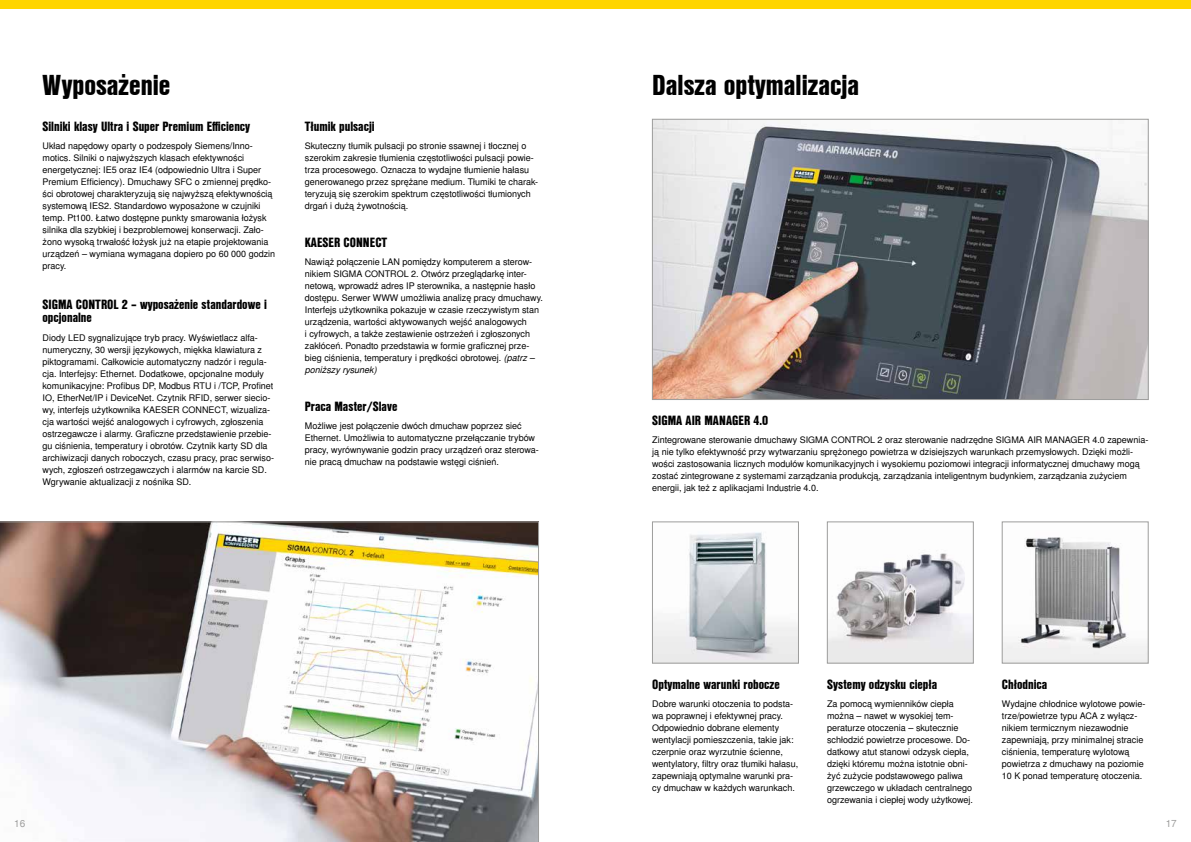
<style>
.page{position:relative;width:1191px;height:842px;background:#fff}
.page>*{position:absolute;margin:0;border:0;box-sizing:border-box;transform-origin:0 0}
.t1{font:28px "Nimbus San L Bla Con";color:#000}
.t2{font:13px/13px "Nimbus San L Bla Con";color:#000}
.t3{font:10px "Nimbus San L";color:#9d9d9c}
.t4{font:9px/12px "Nimbus San L";color:#000}
.s1{font-style:italic}
</style>
<div class="page">
<div style="left:0;top:0;width:1191px;height:9px;background:#ffd500"></div>
<svg style="left:0;top:522px;width:539px;height:320px"></svg>
<img style="left:654px;top:121px;width:492px;height:277px">
<div style="left:652px;top:119px;width:496px;height:281px;border:1px solid #9d9d9c"></div>
<img style="left:654px;top:532px;width:142px;height:129px">
<div style="left:652px;top:522px;width:146px;height:141px;border:1px solid #9d9d9c"></div>
<img style="left:829px;top:553px;width:142px;height:108px">
<div style="left:827px;top:522px;width:146px;height:141px;border:1px solid #9d9d9c"></div>
<img style="left:1004px;top:537px;width:142px;height:124px">
<div style="left:1002px;top:522px;width:146px;height:141px;border:1px solid #9d9d9c"></div>
<h1 class="t1" style="left:43px;top:64px;width:129px">Wyposażenie</h1>
<h2 class="t2" style="left:43px;top:119px;width:209px">Silniki klasy Ultra i Super Premium Efficiency</h2>
<p class="t4" style="left:43px;top:140px;width:234px">Układ napędowy oparty o podzespoły Siemens/Inno&shy;motics. Silniki o najwyższych klasach efektywności energetycznej: IE5 oraz IE4 (odpowiednio Ultra i Super Premium Efficiency). Dmuchawy SFC o zmiennej prędko&shy;ści obrotowej charakteryzują się najwyższą efektywnością systemową IES2. Standardowo wyposażone w czujniki temp. Pt100. Łatwo dostępne punkty smarowania łożysk silnika dla szybkiej i bezproblemowej konserwacji. Zało&shy;żono wysoką trwałość łożysk już na etapie projektowania urządzeń – wymiana wymagana dopiero po 60 000 godzin pracy.</p>
<h2 class="t2" style="left:43px;top:297px;width:226px">SIGMA CONTROL 2 – wyposażenie standardowe i opcjonalne</h2>
<p class="t4" style="left:43px;top:332px;width:233px">Diody LED sygnalizujące tryb pracy. Wyświetlacz alfa&shy;numeryczny, 30 wersji językowych, miękka klawiatura z piktogramami. Całkowicie automatyczny nadzór i regula&shy;cja. Interfejsy: Ethernet. Dodatkowe, opcjonalne moduły komunikacyjne: Profibus DP, Modbus RTU i /TCP, Profinet IO, EtherNet/IP i DeviceNet. Czytnik RFID, serwer siecio&shy;wy, interfejs użytkownika KAESER CONNECT, wizualiza&shy;cja wartości wejść analogowych i cyfrowych, zgłoszenia ostrzegawcze i alarmy. Graficzne przedstawienie przebie&shy;gu ciśnienia, temperatury i obrotów. Czytnik karty SD dla archiwizacji danych roboczych, czasu pracy, prac serwiso&shy;wych, zgłoszeń ostrzegawczych i alarmów na karcie SD.<br>Wgrywanie aktualizacji z nośnika SD.</p>
<h2 class="t2" style="left:305px;top:119px;width:71px">Tłumik pulsacji</h2>
<p class="t4" style="left:305px;top:140px;width:235px">Skuteczny tłumik pulsacji po stronie ssawnej i tłocznej o szerokim zakresie tłumienia częstotliwości pulsacji powie&shy;trza procesowego. Oznacza to wydajne tłumienie hałasu generowanego przez sprężane medium. Tłumiki te charak&shy;teryzują się szerokim spektrum częstotliwości tłumionych drgań i dużą żywotnością.</p>
<h2 class="t2" style="left:305px;top:235px;width:84px">KAESER CONNECT</h2>
<p class="t4" style="left:305px;top:256px;width:240px">Nawiąż połączenie LAN pomiędzy komputerem a sterow&shy;nikiem SIGMA CONTROL 2. Otwórz przeglądarkę inter&shy;netową, wprowadź adres IP sterownika, a następnie hasło dostępu. Serwer WWW umożliwia analizę pracy dmuchawy.<br>Interfejs użytkownika pokazuje w czasie rzeczywistym stan urządzenia, wartości aktywowanych wejść analogowych<br>i cyfrowych, a także zestawienie ostrzeżeń i zgłoszonych zakłóceń. Ponadto przedstawia w formie graficznej prze&shy;bieg ciśnienia, temperatury i prędkości obrotowej. <span class="s1">(patrz – poniższy rysunek)</span></p>
<h2 class="t2" style="left:305px;top:399px;width:94px">Praca Master/Slave</h2>
<p class="t4" style="left:305px;top:420px;width:235px">Możliwe jest połączenie dwóch dmuchaw poprzez sieć Ethernet. Umożliwia to automatyczne przełączanie trybów pracy, wyrównywanie godzin pracy urządzeń oraz sterowa&shy;nie pracą dmuchaw na podstawie wstęgi ciśnień.</p>
<h1 class="t1" style="left:652px;top:64px;width:208px">Dalsza optymalizacja</h1>
<h2 class="t2" style="left:652px;top:413px;width:118px">SIGMA AIR MANAGER 4.0</h2>
<p class="t4" style="left:652px;top:434px;width:498px">Zintegrowane sterowanie dmuchawy SIGMA CONTROL 2 oraz sterowanie nadrzędne SIGMA AIR MANAGER 4.0 zapewnia&shy;ją nie tylko efektywność przy wytwarzaniu sprężonego powietrza w dzisiejszych warunkach przemysłowych. Dzięki możli&shy;wości zastosowania licznych modułów komunikacyjnych i wysokiemu poziomowi integracji informatycznej dmuchawy mogą zostać zintegrowane z systemami zarządzania produkcją, zarządzania inteligentnym budynkiem, zarządzania zużyciem energii, jak też z aplikacjami Industrie 4.0.</p>
<h2 class="t2" style="left:652px;top:677px;width:129px">Optymalne warunki robocze</h2>
<p class="t4" style="left:652px;top:698px;width:148px">Dobre warunki otoczenia to podsta&shy;wa poprawnej i efektywnej pracy.<br>Odpowiednio dobrane elementy wentylacji pomieszczenia, takie jak: czerpnie oraz wyrzutnie ścienne, wentylatory, filtry oraz tłumiki hałasu, zapewniają optymalne warunki pra&shy;cy dmuchaw w każdych warunkach.</p>
<h2 class="t2" style="left:827px;top:677px;width:112px">Systemy odzysku ciepła</h2>
<p class="t4" style="left:827px;top:698px;width:147px">Za pomocą wymienników ciepła można – nawet w wysokiej tem&shy;peraturze otoczenia – skutecznie schłodzić powietrze procesowe. Do&shy;datkowy atut stanowi odzysk ciepła, dzięki któremu można istotnie obni&shy;żyć zużycie podstawowego paliwa grzewczego w układach centralnego ogrzewania i ciepłej wody użytkowej.</p>
<h2 class="t2" style="left:1002px;top:677px;width:47px">Chłodnica</h2>
<p class="t4" style="left:1002px;top:698px;width:145px">Wydajne chłodnice wylotowe powie&shy;trze/powietrze typu ACA z wyłącz&shy;nikiem termicznym niezawodnie zapewniają, przy minimalnej stracie ciśnienia, temperaturę wylotową powietrza z dmuchawy na poziomie 10 K ponad temperaturę otoczenia.</p>
<p class="t3" style="left:14px;top:817px;width:13px">16</p>
<p class="t3" style="left:1165px;top:817px;width:13px">17</p>
</div>
